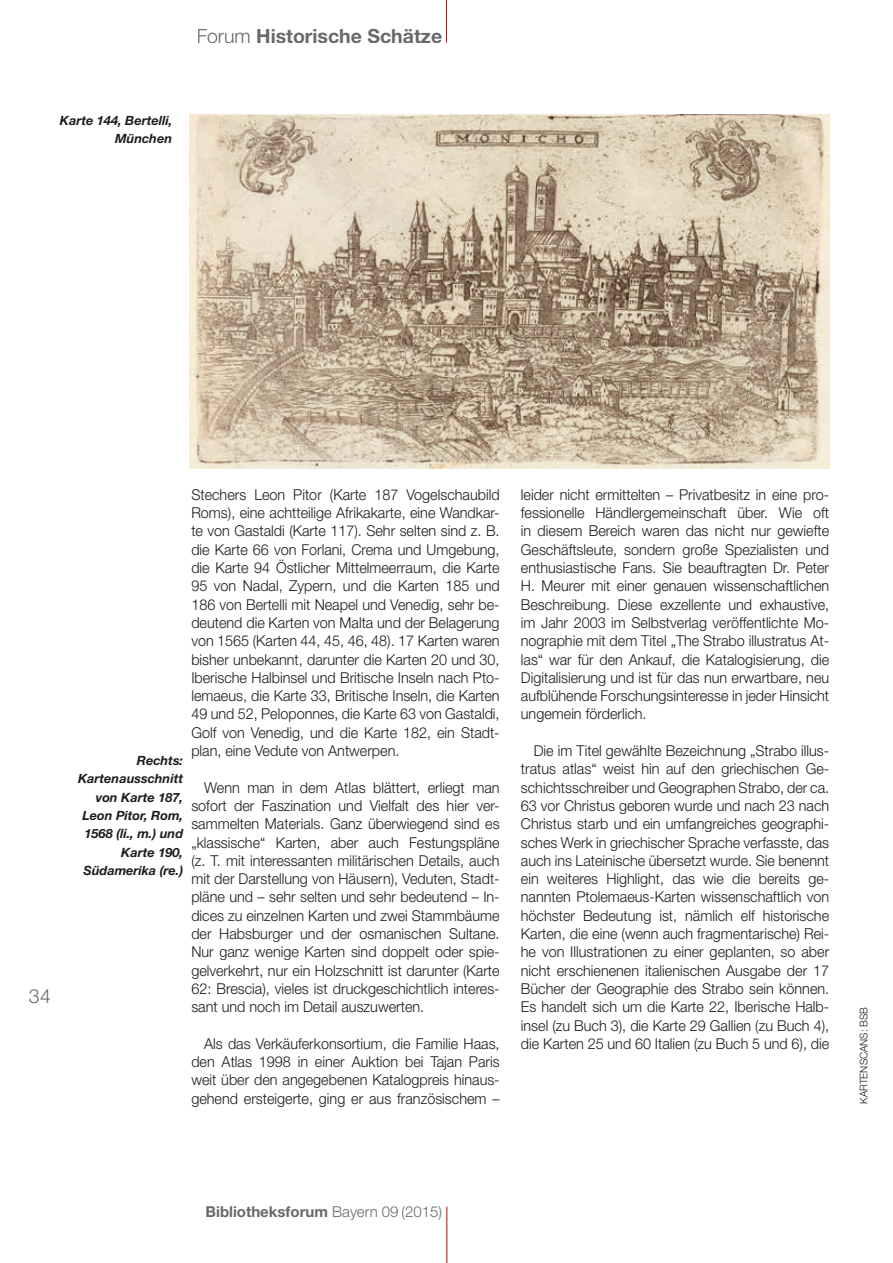
<style>
.page{position:relative;width:893px;height:1263px;background:#fff}
.page>*{position:absolute;margin:0;border:0;box-sizing:border-box;transform-origin:0 0}
.t1{font:700 19.5px "Helvetica Neue";color:#68676c}
.t2{font:300 19.5px "Helvetica Neue";color:#68676c}
.t3{font:300 15px/18.3px "Helvetica Neue";color:#1b1c20;text-align:justify;scale:.96 1}
.t4{font:700 15px "Helvetica Neue";color:#68676c}
.t5{font:italic 700 12.75px/18.3px "Helvetica Neue";color:#1b1c20;text-align:right}
.t6{font:300 10.5px "Helvetica Neue";color:#1b1c20;scale:.96 1}
.s1{font-weight:300}
</style>
<div class="page">
<img style="left:189px;top:114px;width:640px;height:354px">
<hr style="left:446px;top:1206px;width:1px;height:57px;background:#d1010e">
<hr style="left:446px;top:0;width:1px;height:43px;background:#d1010e">
<h1 class="t1" style="left:197px;top:24px;width:247px"><span class="s1">Forum</span> Historische Schätze</h1>
<p class="t5" style="left:60px;top:111px;width:114px">Karte 144, Bertelli,<br>München</p>
<h1 class="t2" style="left:29px;top:984px;width:24px">34</h1>
<p class="t3" style="left:191px;top:485px;width:323px">Stechers Leon Pitor (Karte 187 Vogelschaubild Roms), eine achtteilige Afrikakarte, eine Wandkar&shy;te von Gastaldi (Karte 117). Sehr selten sind z. B. die Karte 66 von Forlani, Crema und Umgebung, die Karte 94 Östlicher Mittelmeerraum, die Karte 95 von Nadal, Zypern, und die Karten 185 und 186 von Bertelli mit Neapel und Venedig, sehr be&shy;deutend die Karten von Malta und der Belagerung von 1565 (Karten 44, 45, 46, 48). 17 Karten waren bisher unbekannt, darunter die Karten 20 und 30, Iberische Halbinsel und Britische Inseln nach Pto&shy;lemaeus, die Karte 33, Britische Inseln, die Karten 49 und 52, Peloponnes, die Karte 63 von Gastaldi, Golf von Venedig, und die Karte 182, ein Stadt&shy;plan, eine Vedute von Antwerpen.</p>
<p class="t3" style="left:191px;top:778px;width:323px;text-indent:13px">Wenn man in dem Atlas blättert, erliegt man sofort der Faszination und Vielfalt des hier ver&shy;sammelten Materials. Ganz überwiegend sind es „klassische“ Karten, aber auch Festungspläne (z. T. mit interessanten militärischen Details, auch mit der Darstellung von Häusern), Veduten, Stadt&shy;pläne und – sehr selten und sehr bedeutend – In&shy;dices zu einzelnen Karten und zwei Stammbäume der Habsburger und der osmanischen Sultane.<br>Nur ganz wenige Karten sind doppelt oder spie&shy;gelverkehrt, nur ein Holzschnitt ist darunter (Karte 62: Brescia), vieles ist druckgeschichtlich interes&shy;sant und noch im Detail auszuwerten.</p>
<p class="t3" style="left:191px;top:1034px;width:323px;text-indent:13px">Als das Verkäuferkonsortium, die Familie Haas, den Atlas 1998 in einer Auktion bei Tajan Paris weit über den angegebenen Katalogpreis hinaus&shy;gehend ersteigerte, ging er aus französischem –</p>
<p class="t5" style="left:78px;top:751px;width:107px">Rechts:<br>Kartenausschnitt von Karte 187,<br>Leon Pitor, Rom,<br>1568 (li., m.) und<br>Karte 190,<br>Südamerika (re.)</p>
<p class="t3" style="left:521px;top:485px;width:323px">leider nicht ermittelten – Privatbesitz in eine pro&shy;fessionelle Händlergemeinschaft über. Wie oft in diesem Bereich waren das nicht nur gewiefte Geschäftsleute, sondern große Spezialisten und enthusiastische Fans. Sie beauftragten Dr. Peter H. Meurer mit einer genauen wissenschaftlichen Beschreibung. Diese exzellente und exhaustive, im Jahr 2003 im Selbstverlag veröffentlichte Mo&shy;nographie mit dem Titel „The Strabo illustratus At&shy;las“ war für den Ankauf, die Katalogisierung, die Digitalisierung und ist für das nun erwartbare, neu aufblühende Forschungsinteresse in jeder Hinsicht ungemein förderlich.</p>
<p class="t3" style="left:521px;top:741px;width:323px;text-indent:13px">Die im Titel gewählte Bezeichnung „Strabo illus&shy;tratus atlas“ weist hin auf den griechischen Ge&shy;schichtsschreiber und Geographen Strabo, der ca.<br>63 vor Christus geboren wurde und nach 23 nach Christus starb und ein umfangreiches geographi&shy;sches Werk in griechischer Sprache verfasste, das auch ins Lateinische übersetzt wurde. Sie benennt ein weiteres Highlight, das wie die bereits ge&shy;nannten Ptolemaeus-Karten wissenschaftlich von höchster Bedeutung ist, nämlich elf historische Karten, die eine (wenn auch fragmentarische) Rei&shy;he von Illustrationen zu einer geplanten, so aber nicht erschienenen italienischen Ausgabe der 17<br>Bücher der Geographie des Strabo sein können.<br>Es handelt sich um die Karte 22, Iberische Halb&shy;insel (zu Buch 3), die Karte 29 Gallien (zu Buch 4), die Karten 25 und 60 Italien (zu Buch 5 und 6), die</p>
<p class="t6" style="left:857px;top:1104px;width:103px;rotate:-90deg">KARTENSCANS: BSB</p>
<p class="t4" style="left:206px;top:1202px;width:238px">Bibliotheksforum <span class="s1">Bayern 09 (2015)</span></p>
</div>
